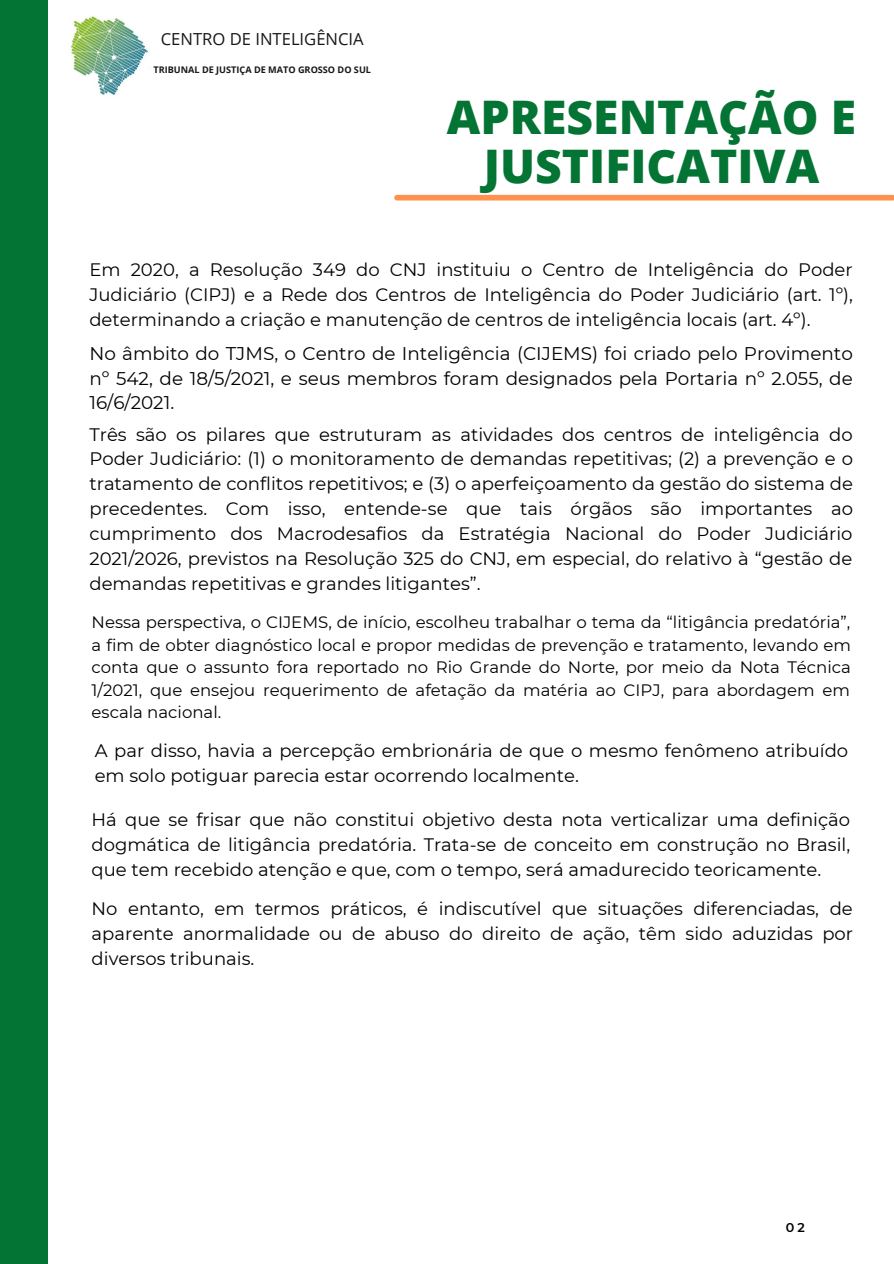
<style>
.page{position:relative;width:894px;height:1264px;background:#fff}
.page>*{position:absolute;margin:0;border:0;box-sizing:border-box;transform-origin:0 0}
.t1{font:800 46.2px/48.4px "Open Sans";color:#037433;text-align:center}
.t2{font:18.3px/24.8px "Montserrat";color:#000;text-align:justify}
.t3{font:18px/24.8px "Montserrat";color:#000;text-align:justify}
.t4{font:16.65px "Open Sans";color:#181818}
.t5{font:16.5px/22.5px "Montserrat";color:#000;text-align:justify}
.t6{font:600 12.75px "Montserrat";color:#000}
.t7{font:700 9.15px "Open Sans";color:#181818}
</style>
<div class="page">
<div style="left:0;top:0;width:48px;height:1263px;background:#037433"></div>
<img style="left:70px;top:16px;width:79px;height:80px">
<div style="left:397px;top:195px;width:495px;height:5px;background:#ff914d"></div>
<p class="t4" style="left:161px;top:27px;width:204px">CENTRO DE INTELIGÊNCIA</p>
<p class="t7" style="left:153px;top:63px;width:219px">TRIBUNAL DE JUSTIÇA DE MATO GROSSO DO SUL</p>
<h1 class="t1" style="left:447px;top:92px;width:410px">APRESENTAÇÃO E<br>JUSTIFICATIVA</h1>
<p class="t3" style="left:89px;top:257px;width:764px">Em 2020, a Resolução 349 do CNJ instituiu o Centro de Inteligência do Poder Judiciário (CIPJ) e a Rede dos Centros de Inteligência do Poder Judiciário (art. 1º), determinando a criação e manutenção de centros de inteligência locais (art. 4º).</p>
<p class="t2" style="left:89px;top:341px;width:764px">No âmbito do TJMS, o Centro de Inteligência (CIJEMS) foi criado pelo Provimento nº 542, de 18/5/2021, e seus membros foram designados pela Portaria nº 2.055, de 16/6/2021.</p>
<p class="t3" style="left:89px;top:422px;width:765px">Três são os pilares que estruturam as atividades dos centros de inteligência do Poder Judiciário: (1) o monitoramento de demandas repetitivas; (2) a prevenção e o tratamento de conflitos repetitivos; e (3) o aperfeiçoamento da gestão do sistema de precedentes. Com isso, entende-se que tais órgãos são importantes ao cumprimento dos Macrodesafios da Estratégia Nacional do Poder Judiciário 2021/2026, previstos na Resolução 325 do CNJ, em especial, do relativo à “gestão de demandas repetitivas e grandes litigantes”.</p>
<p class="t5" style="left:92px;top:610px;width:760px">Nessa perspectiva, o CIJEMS, de início, escolheu trabalhar o tema da “litigância predatória”, a fim de obter diagnóstico local e propor medidas de prevenção e tratamento, levando em conta que o assunto fora reportado no Rio Grande do Norte, por meio da Nota Técnica 1/2021, que ensejou requerimento de afetação da matéria ao CIPJ, para abordagem em escala nacional.</p>
<p class="t3" style="left:95px;top:738px;width:754px">A par disso, havia a percepção embrionária de que o mesmo fenômeno atribuído em solo potiguar parecia estar ocorrendo localmente.</p>
<p class="t3" style="left:92px;top:807px;width:760px">Há que se frisar que não constitui objetivo desta nota verticalizar uma definição dogmática de litigância predatória. Trata-se de conceito em construção no Brasil, que tem recebido atenção e que, com o tempo, será amadurecido teoricamente.</p>
<p class="t3" style="left:92px;top:896px;width:762px">No entanto, em termos práticos, é indiscutível que situações diferenciadas, de aparente anormalidade ou de abuso do direito de ação, têm sido aduzidas por diversos tribunais.</p>
<p class="t6" style="left:785px;top:1219px;width:21px">02</p>
</div>
